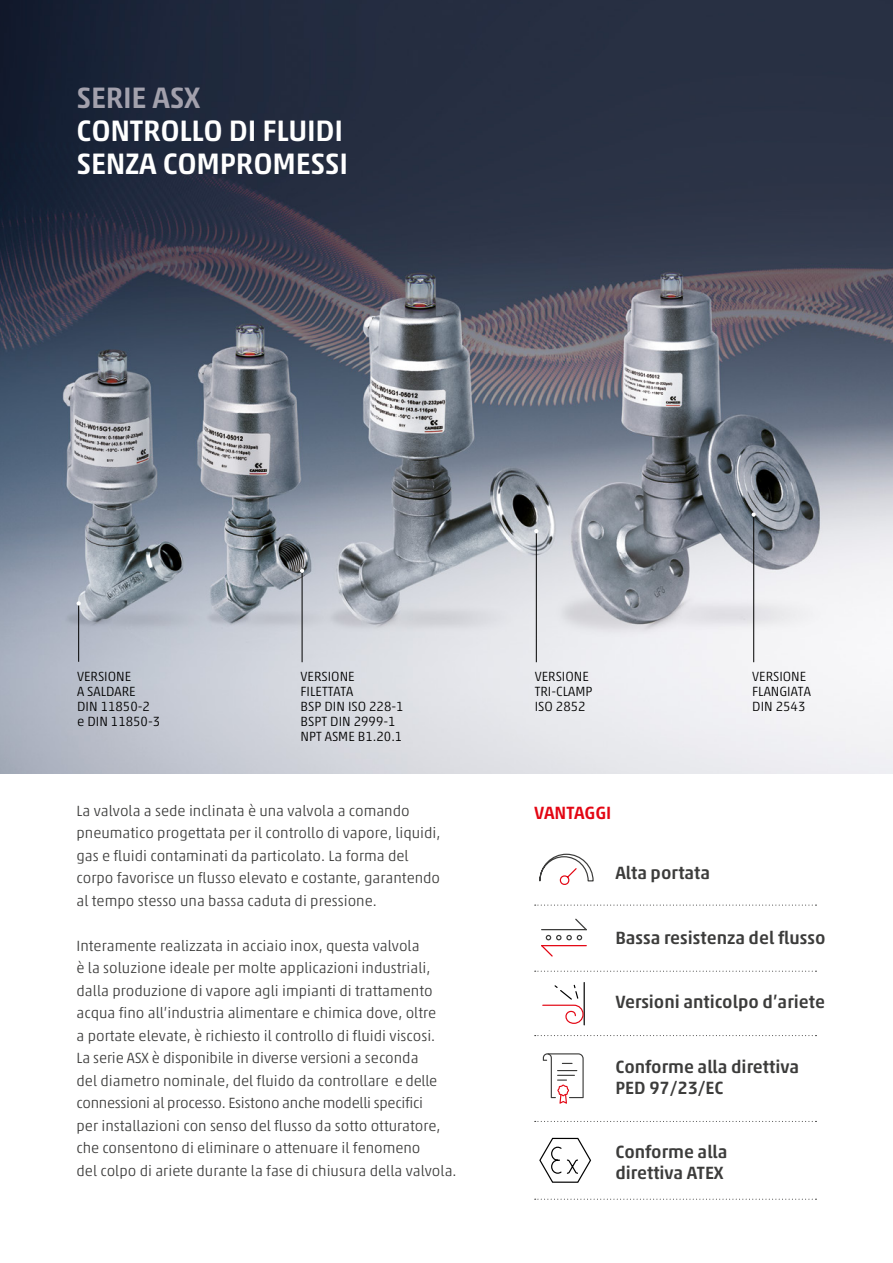
<style>
.page{position:relative;width:893px;height:1263px;background:#fff}
.page>*{position:absolute;margin:0;border:0;box-sizing:border-box;transform-origin:0 0}
.t1{font:500 30px/33px "Akko W1 G";letter-spacing:-.01em;color:#fff}
.t2{font:500 30px "Akko W1 G";letter-spacing:-.01em;color:#a3a1ad}
.t3{font:500 18px/21px "Akko W1 G";color:#3c3c3b}
.t4{font:500 18px "Akko W1 G";color:#e30613}
.t5{font:300 15px/22.5px "Akko W1 G";color:#3c3c3b}
.t6{font:300 13.5px/15px "Akko W1 G";color:#000}
</style>
<div class="page">
<img style="left:0;top:0;width:893px;height:774px">
<hr style="left:302px;top:573px;width:1px;height:89px;background:#000">
<svg style="left:300px;top:569px;width:4px;height:4px"></svg>
<hr style="left:753px;top:517px;width:1px;height:145px;background:#000">
<svg style="left:752px;top:512px;width:4px;height:5px"></svg>
<hr style="left:536px;top:533px;width:1px;height:129px;background:#000">
<svg style="left:534px;top:529px;width:4px;height:4px"></svg>
<hr style="left:78px;top:603px;width:1px;height:59px;background:#000">
<svg style="left:77px;top:601px;width:4px;height:4px"></svg>
<svg style="left:535px;top:904px;width:281px;height:2px"></svg>
<svg style="left:535px;top:971px;width:281px;height:1px"></svg>
<svg style="left:535px;top:1035px;width:281px;height:1px"></svg>
<svg style="left:535px;top:1199px;width:281px;height:1px"></svg>
<svg style="left:535px;top:1121px;width:281px;height:1px"></svg>
<svg style="left:543px;top:1053px;width:41px;height:51px"></svg>
<svg style="left:541px;top:919px;width:46px;height:37px"></svg>
<hr style="left:584px;top:982px;width:1px;height:43px;background:#000">
<svg style="left:542px;top:984px;width:42px;height:40px"></svg>
<svg style="left:539px;top:853px;width:55px;height:32px"></svg>
<svg style="left:539px;top:1137px;width:53px;height:46px"></svg>
<h1 class="t2" style="left:77px;top:76px;width:125px">SERIE ASX</h1>
<h1 class="t1" style="left:77px;top:112px;width:273px">CONTROLLO DI FLUIDI<br>SENZA COMPROMESSI</h1>
<p class="t6" style="left:77px;top:668px;width:85px">VERSIONE<br>A SALDARE<br>DIN 11850-2 e DIN 11850-3</p>
<p class="t6" style="left:301px;top:668px;width:105px">VERSIONE<br>FILETTATA<br>BSP DIN ISO 228-1<br>BSPT DIN 2999-1<br>NPT ASME B1.20.1</p>
<p class="t6" style="left:752px;top:668px;width:60px">VERSIONE<br>FLANGIATA<br>DIN 2543</p>
<p class="t6" style="left:535px;top:668px;width:59px">VERSIONE<br>TRI-CLAMP<br>ISO 2852</p>
<p class="t5" style="left:77px;top:798px;width:366px">La valvola a sede inclinata è una valvola a comando pneumatico progettata per il controllo di vapore, liquidi, gas e fluidi contaminati da particolato. La forma del corpo favorisce un flusso elevato e costante, garantendo al tempo stesso una bassa caduta di pressione.</p>
<p class="t5" style="left:77px;top:933px;width:382px">Interamente realizzata in acciaio inox, questa valvola<br>è la soluzione ideale per molte applicazioni industriali, dalla produzione di vapore agli impianti di trattamento acqua fino all’industria alimentare e chimica dove, oltre<br>a portate elevate, è richiesto il controllo di fluidi viscosi.<br>La serie ASX è disponibile in diverse versioni a seconda<br>del diametro nominale, del fluido da controllare e delle connessioni al processo. Esistono anche modelli specifici<br>per installazioni con senso del flusso da sotto otturatore, che consentono di eliminare o attenuare il fenomeno<br>del colpo di ariete durante la fase di chiusura della valvola.</p>
<p class="t4" style="left:534px;top:799px;width:79px">VANTAGGI</p>
<p class="t3" style="left:615px;top:861px;width:96px">Alta portata</p>
<p class="t3" style="left:615px;top:926px;width:212px">Bassa resistenza del flusso</p>
<p class="t3" style="left:615px;top:990px;width:211px">Versioni anticolpo d’ariete</p>
<p class="t3" style="left:615px;top:1055px;width:185px">Conforme alla direttiva<br>PED 97/23/EC</p>
<p class="t3" style="left:615px;top:1140px;width:114px">Conforme alla direttiva ATEX</p>
</div>
